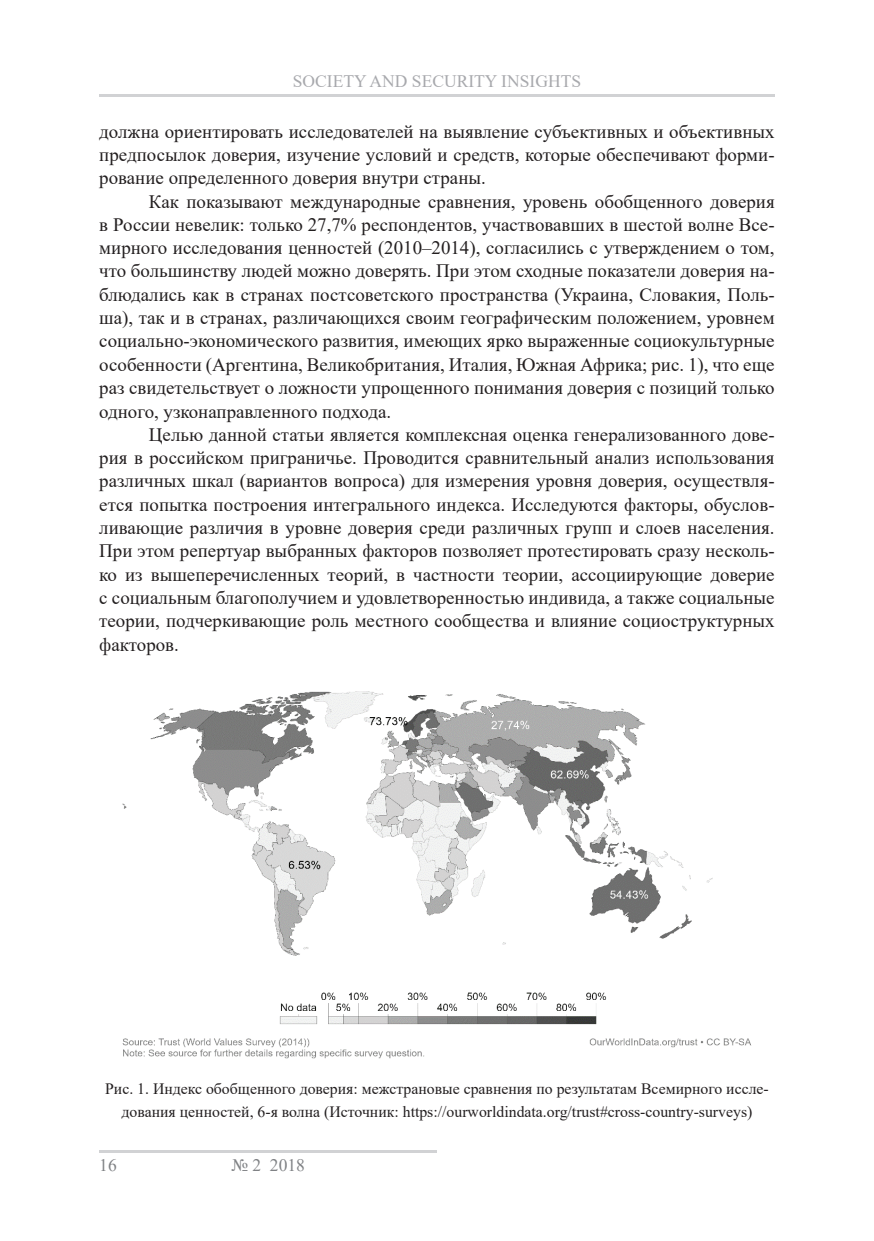
<style>
.page{position:relative;width:874px;height:1241px;background:#fff}
.page>*{position:absolute;margin:0;border:0;box-sizing:border-box;transform-origin:0 0}
.t1{font:18.9px/23.3px "Times New Roman";color:#231f20;text-align:justify}
.t2{font:17.5px "Times New Roman";color:#a8a9ad}
.t3{font:17.5px "Times New Roman";color:#808285}
.t4{font:15.75px/23.3px "Times New Roman";color:#231f20;text-align:center}
</style>
<div class="page">
<hr style="left:99px;top:94px;width:675px;height:3px;background:#d1d2d4">
<hr style="left:99px;top:1150px;width:338px;height:2px;background:#d1d2d4">
<img style="left:122px;top:691px;width:630px;height:368px">
<p class="t2" style="left:293px;top:69px;width:289px">SOCIETY AND SECURITY INSIGHTS</p>
<p class="t1" style="left:99px;top:119px;width:676px">должна ориентировать исследователей на выявление субъективных и объективных предпосылок доверия, изучение условий и средств, которые обеспечивают форми&shy;рование определенного доверия внутри страны.</p>
<p class="t1" style="left:99px;top:189px;width:676px;text-indent:50px">Как показывают международные сравнения, уровень обобщенного доверия в России невелик: только 27,7% респондентов, участвовавших в шестой волне Все&shy;мирного исследования ценностей (2010–2014), согласились с утверждением о том, что большинству людей можно доверять. При этом сходные показатели доверия на&shy;блюдались как в странах постсоветского пространства (Украина, Словакия, Поль&shy;ша), так и в странах, различающихся своим географическим положением, уровнем социально-экономического развития, имеющих ярко выраженные социокультурные особенности (Аргентина, Великобритания, Италия, Южная Африка; рис. 1), что еще раз свидетельствует о ложности упрощенного понимания доверия с позиций только одного, узконаправленного подхода.</p>
<p class="t1" style="left:99px;top:422px;width:676px;text-indent:50px">Целью данной статьи является комплексная оценка генерализованного дове&shy;рия в российском приграничье. Проводится сравнительный анализ использования различных шкал (вариантов вопроса) для измерения уровня доверия, осуществля&shy;ется попытка построения интегрального индекса. Исследуются факторы, обуслов&shy;ливающие различия в уровне доверия среди различных групп и слоев населения.<br>При этом репертуар выбранных факторов позволяет протестировать сразу несколь&shy;ко из вышеперечисленных теорий, в частности теории, ассоциирующие доверие с социальным благополучием и удовлетворенностью индивида, а также социальные теории, подчеркивающие роль местного сообщества и влияние социоструктурных факторов.</p>
<p class="t4" style="left:105px;top:1076px;width:664px">Рис. 1. Индекс обобщенного доверия: межстрановые сравнения по результатам Всемирного иссле&shy;дования ценностей, 6-я волна (Источник: https://ourworldindata.org/trust#cross-country-surveys)</p>
<p class="t3" style="left:99px;top:1152px;width:19px">16</p>
<p class="t3" style="left:231px;top:1152px;width:75px">№ 2 2018</p>
</div>
